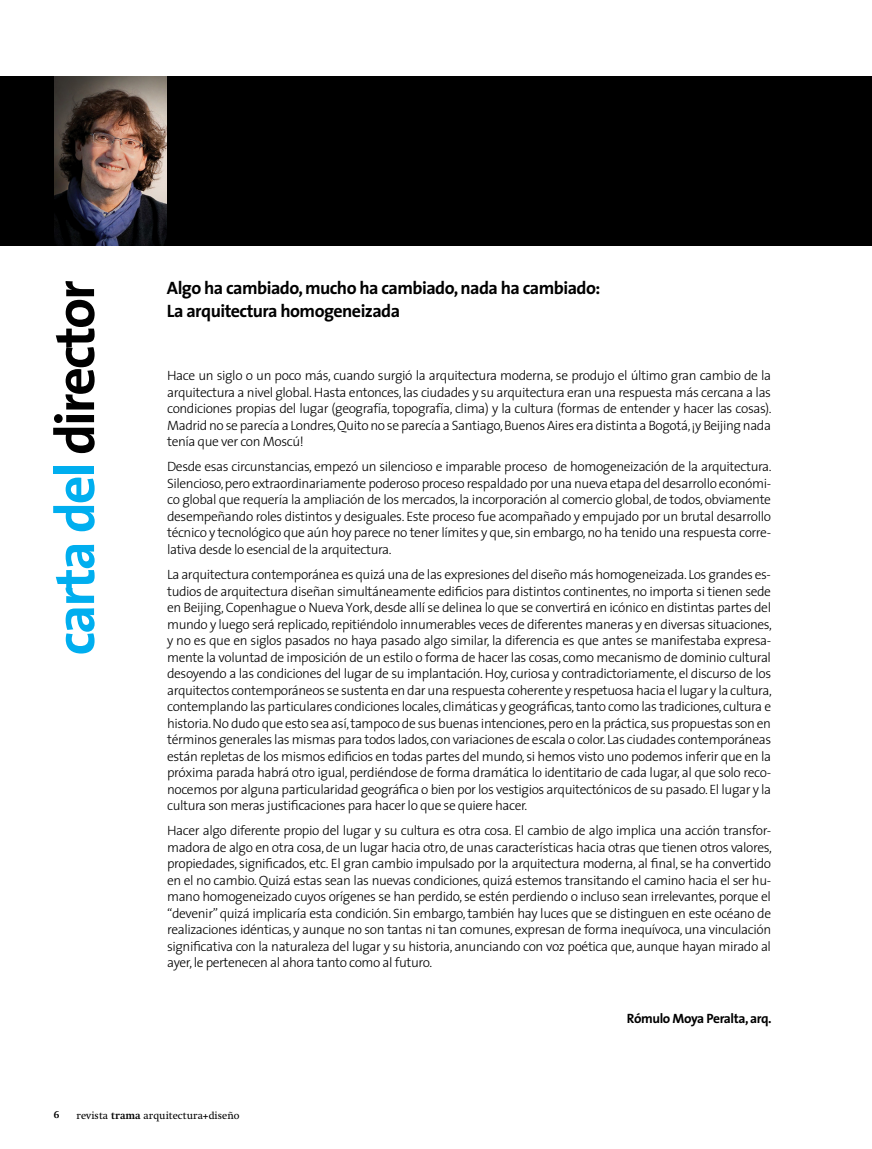
<style>
.page{position:relative;width:872px;height:1149px;background:#fff}
.page>*{position:absolute;margin:0;border:0;box-sizing:border-box;transform-origin:0 0}
.t1{font:700 55.95px "The Sans";letter-spacing:-.04em;color:#00aeef}
.t2{font:700 18px/22.2px "The Sans";letter-spacing:-.03em;color:#000}
.t3{font:300 13.5px/16.5px "The Sans";letter-spacing:-.03em;color:#000;text-align:justify}
.t4{font:700 13.5px "The Sans";letter-spacing:-.03em;color:#000}
.t5{font:10.5px "Swift LT Pro";color:#000}
.t6{font:700 10.5px "Swift LT Pro";color:#000}
.s1{color:#000}
.s2{font-weight:700}
</style>
<div class="page">
<div style="left:0;top:76px;width:872px;height:169px;background:#000"></div>
<img style="left:54px;top:77px;width:113px;height:168px">
<h1 class="t1" style="left:28px;top:655px;width:376px;rotate:-90deg">carta del <span class="s1">director</span></h1>
<h2 class="t2" style="left:167px;top:276px;width:435px">Algo ha cambiado, mucho ha cambiado, nada ha cambiado:<br>La arquitectura homogeneizada</h2>
<p class="t3" style="left:167px;top:367px;width:606px">Hace un siglo o un poco más, cuando surgió la arquitectura moderna, se produjo el último gran cambio de la arquitectura a nivel global. Hasta entonces, las ciudades y su arquitectura eran una respuesta más cercana a las condiciones propias del lugar (geografía, topografía, clima) y la cultura (formas de entender y hacer las cosas).<br>Madrid no se parecía a Londres, Quito no se parecía a Santiago, Buenos Aires era distinta a Bogotá, ¡y Beijing nada tenía que ver con Moscú!</p>
<p class="t3" style="left:167px;top:458px;width:606px">Desde esas circunstancias, empezó un silencioso e imparable proceso de homogeneización de la arquitectura.<br>Silencioso, pero extraordinariamente poderoso proceso respaldado por una nueva etapa del desarrollo económi&shy;co global que requería la ampliación de los mercados, la incorporación al comercio global, de todos, obviamente desempeñando roles distintos y desiguales. Este proceso fue acompañado y empujado por un brutal desarrollo técnico y tecnológico que aún hoy parece no tener límites y que, sin embargo, no ha tenido una respuesta corre&shy;lativa desde lo esencial de la arquitectura.</p>
<p class="t3" style="left:167px;top:565px;width:606px">La arquitectura contemporánea es quizá una de las expresiones del diseño más homogeneizada. Los grandes es&shy;tudios de arquitectura diseñan simultáneamente edificios para distintos continentes, no importa si tienen sede en Beijing, Copenhague o Nueva York, desde allí se delinea lo que se convertirá en icónico en distintas partes del mundo y luego será replicado, repitiéndolo innumerables veces de diferentes maneras y en diversas situaciones, y no es que en siglos pasados no haya pasado algo similar, la diferencia es que antes se manifestaba expresa&shy;mente la voluntad de imposición de un estilo o forma de hacer las cosas, como mecanismo de dominio cultural desoyendo a las condiciones del lugar de su implantación. Hoy, curiosa y contradictoriamente, el discurso de los arquitectos contemporáneos se sustenta en dar una respuesta coherente y respetuosa hacia el lugar y la cultura, contemplando las particulares condiciones locales, climáticas y geográficas, tanto como las tradiciones, cultura e historia. No dudo que esto sea así, tampoco de sus buenas intenciones, pero en la práctica, sus propuestas son en términos generales las mismas para todos lados, con variaciones de escala o color. Las ciudades contemporáneas están repletas de los mismos edificios en todas partes del mundo, si hemos visto uno podemos inferir que en la próxima parada habrá otro igual, perdiéndose de forma dramática lo identitario de cada lugar, al que solo reco&shy;nocemos por alguna particularidad geográfica o bien por los vestigios arquitectónicos de su pasado. El lugar y la cultura son meras justificaciones para hacer lo que se quiere hacer.</p>
<p class="t3" style="left:167px;top:821px;width:606px">Hacer algo diferente propio del lugar y su cultura es otra cosa. El cambio de algo implica una acción transfor&shy;madora de algo en otra cosa, de un lugar hacia otro, de unas características hacia otras que tienen otros valores, propiedades, significados, etc. El gran cambio impulsado por la arquitectura moderna, al final, se ha convertido en el no cambio. Quizá estas sean las nuevas condiciones, quizá estemos transitando el camino hacia el ser hu&shy;mano homogeneizado cuyos orígenes se han perdido, se estén perdiendo o incluso sean irrelevantes, porque el “devenir” quizá implicaría esta condición. Sin embargo, también hay luces que se distinguen en este océano de realizaciones idénticas, y aunque no son tantas ni tan comunes, expresan de forma inequívoca, una vinculación significativa con la naturaleza del lugar y su historia, anunciando con voz poética que, aunque hayan mirado al ayer, le pertenecen al ahora tanto como al futuro.</p>
<p class="t4" style="left:627px;top:1006px;width:146px">Rómulo Moya Peralta, arq.</p>
<p class="t6" style="left:54px;top:1108px;width:7px">6</p>
<p class="t5" style="left:76px;top:1108px;width:164px">revista <span class="s2">trama</span> arquitectura+diseño</p>
</div>
